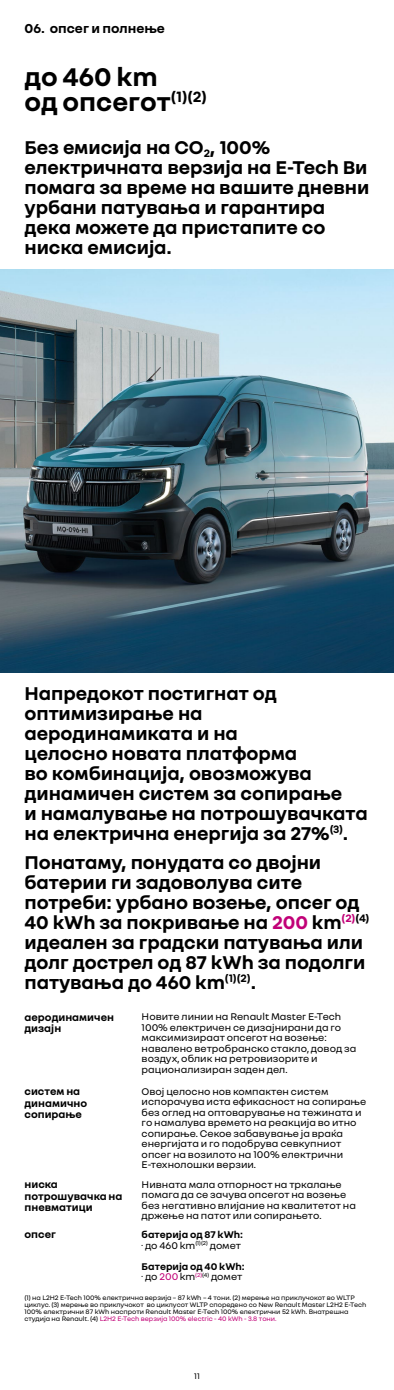
<style>
.page{position:relative;width:394px;height:1390px;background:#fff}
.page>*{position:absolute;margin:0;border:0;box-sizing:border-box;transform-origin:0 0}
.t1{font:700 27.65px/25.2px "Nouvel R";color:#000}
.t2{font:700 19.95px/19.9px "Nouvel R";letter-spacing:-.005em;color:#000}
.t3{font:700 14px "Nouvel R";color:#000}
.t4{font:700 11.2px/11.2px "Nouvel R";color:#000}
.t5{font:10.5px/10.5px "Nouvel R";color:#000}
.t6{font:700 10.5px/10.5px "Nouvel R";color:#000}
.t7{font:8.75px "Nouvel R";color:#000}
.t8{font:7px/7px "Nouvel R";letter-spacing:-.005em;color:#000}
.s1{color:#c10077}
.s2{font-weight:400}
.s3{font-weight:400;color:#c10077}
</style>
<div class="page">
<img style="left:0;top:270px;width:394px;height:402px">
<h3 class="t3" style="left:24px;top:20px;width:142px">06. опсег и полнење</h3>
<h1 class="t1" style="left:24px;top:63px;width:184px">до 460 km<br>од опсегот<sup>(1)(2)</sup></h1>
<h2 class="t2" style="left:24px;top:137px;width:346px">Без емисија на CO<sub>2</sub>, 100% електричната верзија на E-Tech Ви помага за време на вашите дневни урбани патувања и гарантира дека можете да пристапите со ниска емисија.</h2>
<h2 class="t2" style="left:25px;top:682px;width:345px">Напредокот постигнат од оптимизирање на аеродинамиката и на<br>целосно новата платформа<br>во комбинација, овозможува динамичен систем за сопирање<br>и намалување на потрошувачката на електрична енергија за 27%<sup>(3)</sup>.</h2>
<h2 class="t2" style="left:24px;top:851px;width:346px">Понатаму, понудата со двојни батерии ги задоволува сите потреби: урбано возење, опсег од<br>40 kWh за покривање на <span class="s1">200</span> km<sup>(2)</sup><sup>(4) </sup>идеален за градски патувања или долг дострел од 87 kWh за подолги патувања до 460 km<sup>(1)(2)</sup>.</h2>
<p class="t4" style="left:24px;top:1010px;width:91px">аеродинамичен дизајн</p>
<p class="t5" style="left:142px;top:1010px;width:216px">Новите линии на Renault Master E-Tech 100% електричен се дизајнирани да го максимизираат опсегот на возење: навалено ветробранско стакло, довод за воздух, облик на ретровизорите и рационализиран заден дел.</p>
<p class="t4" style="left:24px;top:1085px;width:64px">систем на динамично сопирање</p>
<p class="t5" style="left:142px;top:1085px;width:226px">Овој целосно нов компактен систем испорачува иста ефикасност на сопирање без оглед на оптоварување на тежината и го намалува времето на реакција во итно сопирање. Секое забавување ја враќа енергијата и го подобрува севкупниот опсег на возилото на 100% електрични Е-технолошки верзии.</p>
<p class="t4" style="left:24px;top:1178px;width:99px">ниска потрошувачка на пневматици</p>
<p class="t5" style="left:142px;top:1178px;width:216px">Нивната мала отпорност на тркалање помага да се зачува опсегот на возење без негативно влијание на квалитетот на држење на патот или сопирањето.</p>
<p class="t4" style="left:24px;top:1227px;width:33px">опсег</p>
<p class="t6" style="left:142px;top:1228px;width:103px">батерија од 87 kWh: <span class="s2">· до 460 km</span><sup>(1)(2)</sup> <span class="s2">домет</span></p>
<p class="t6" style="left:142px;top:1260px;width:104px">Батерија од 40 kWh: <span class="s2">· до</span> <span class="s3">200</span><span class="s2">km</span><sup>(2)</sup><sup>(4)</sup> <span class="s2">домет</span></p>
<p class="t8" style="left:24px;top:1293px;width:343px">(1) на L2H2 E-Tech 100% електрична верзија – 87 kWh – 4 тони. (2) мерење на приклучокот во WLTP циклус. (3) мерење во приклучокот во циклусот WLTP споредено со New Renault Master L2H2 E-Tech 100% електрични 87 kWh наспроти Renault Master E-Tech 100% електрични 52 kWh. Внатрешна студија на Renault. (4) <span class="s1">L2H2 E-Tech верзија 100% electric - 40 kWh - 3.8 тони.</span></p>
<p class="t7" style="left:194px;top:1369px;width:7px">11</p>
</div>
